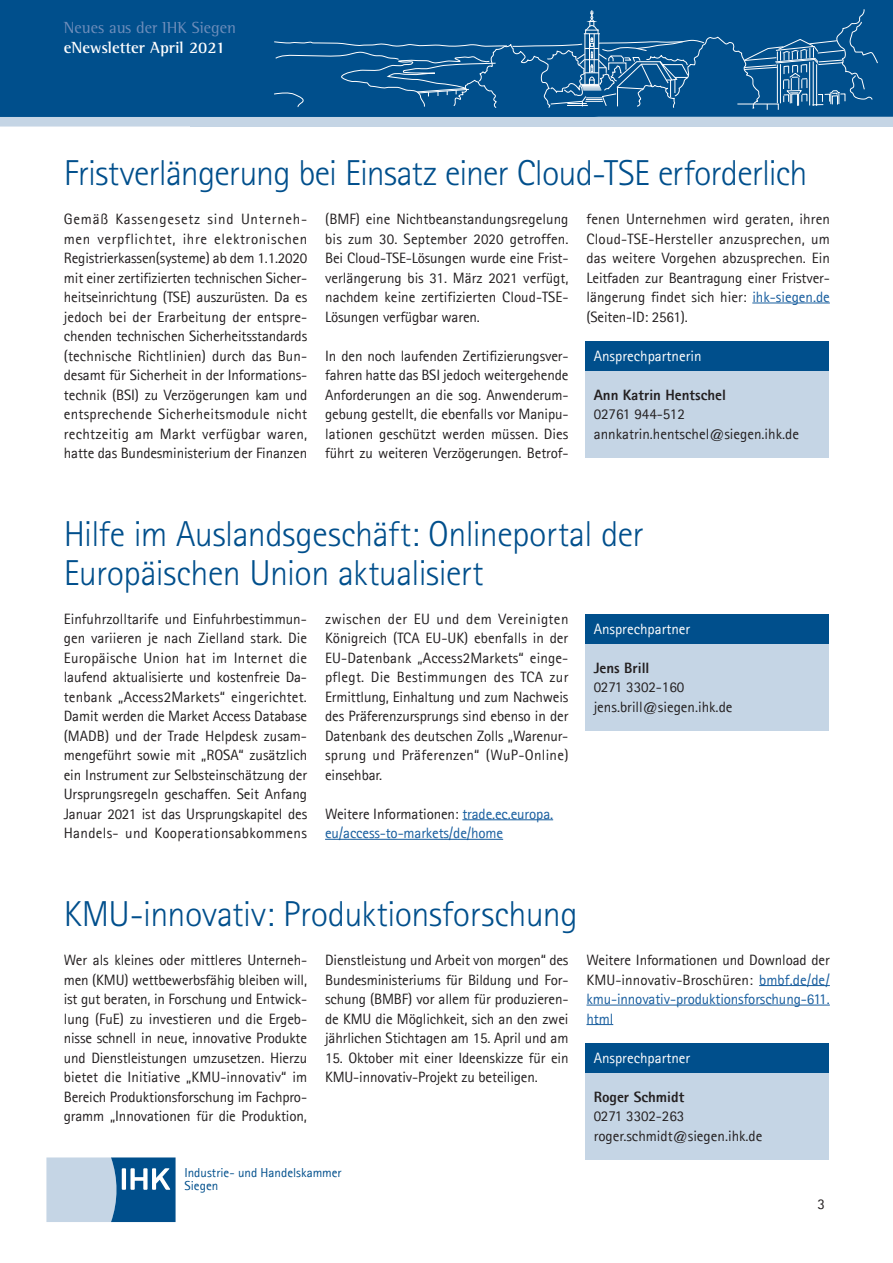
<style>
.page{position:relative;width:893px;height:1263px;background:#fff}
.page>*{position:absolute;margin:0;border:0;box-sizing:border-box;transform-origin:0 0}
.t1{font:225px "Rotis Semi Serif";color:#004f8c}
.H2_5{font:300 36px/39px "Rotis Sans Serif";letter-spacing:-.02em;color:#004f8c}
.t2{font:16.5px "Rotis Semi Serif";color:#6f8ebb}
.t3{font:700 16.5px "Rotis Semi Serif";color:#fff}
.Fließtext{font:15px/19.5px "Agfa Rotis Sans Serif";letter-spacing:-.01em;color:#231f20;text-align:justify}
.Fließtext-2{font:15px/19.5px "Agfa Rotis Sans Serif";letter-spacing:-.01em;color:#175d9e}
.Fließtext-3{font:15px "Agfa Rotis Sans Serif";color:#fff}
.Fließtext-4{font:700 15px "Agfa Rotis Sans Serif";color:#231f20}
.t4{font:13.05px/13.4px "Agfa Rotis Sans Serif";color:#004f8c}
.s1{color:#175d9e}
.s2{color:#231f20}
</style>
<div class="page">
<div style="left:0;top:117px;width:893px;height:10px;background:#c5d5e5"></div>
<div style="left:0;top:0;width:893px;height:117px;background:#004f8c"></div>
<svg style="left:46px;top:1157px;width:130px;height:65px;background:#79a1c2"></svg>
<svg style="left:274px;top:9px;width:604px;height:103px;background:#125b94"></svg>
<hr style="left:752px;top:303px;width:78px;height:1px;background:#175d9e">
<div style="left:585px;top:371px;width:244px;height:87px;background:#c5d5e5"></div>
<div style="left:585px;top:341px;width:244px;height:29px;background:#004f8c"></div>
<hr style="left:462px;top:819px;width:91px;height:1px;background:#175d9e">
<hr style="left:325px;top:839px;width:178px;height:1px;background:#175d9e">
<div style="left:585px;top:643px;width:244px;height:88px;background:#c5d5e5"></div>
<div style="left:585px;top:614px;width:244px;height:29px;background:#004f8c"></div>
<hr style="left:759px;top:985px;width:71px;height:1px;background:#175d9e">
<hr style="left:586px;top:1005px;width:244px;height:1px;background:#175d9e">
<svg style="left:586px;top:1024px;width:27px;height:1px"></svg>
<div style="left:585px;top:1072px;width:244px;height:88px;background:#c5d5e5"></div>
<div style="left:585px;top:1043px;width:244px;height:29px;background:#004f8c"></div>
<p class="t2" style="left:64px;top:18px;width:174px">Neues aus der IHK Siegen</p>
<p class="t3" style="left:64px;top:37px;width:163px">eNewsletter April 2021</p>
<h1 class="t1" style="left:-8px;top:-22px;width:914px">Berufsbild</h1>
<p class="H2_5" style="left:64px;top:153px;width:745px">Fristverlängerung bei Einsatz einer Cloud-TSE erforderlich</p>
<p class="Fließtext" style="left:64px;top:209px;width:245px">Gemäß Kassengesetz sind Unterneh&shy;men verpflichtet, ihre elektronischen Registrierkassen(systeme) ab dem 1.1.2020 mit einer zertifizierten technischen Sicher&shy;heitseinrichtung (TSE) auszurüsten. Da es jedoch bei der Erarbeitung der entspre&shy;chenden technischen Sicherheitsstandards (technische Richtlinien) durch das Bun&shy;desamt für Sicherheit in der Informations&shy;technik (BSI) zu Verzögerungen kam und entsprechende Sicherheitsmodule nicht rechtzeitig am Markt verfügbar waren, hatte das Bundesministerium der Finanzen</p>
<p class="Fließtext" style="left:325px;top:209px;width:245px">(BMF) eine Nichtbeanstandungsregelung bis zum 30. September 2020 getroffen.<br>Bei Cloud-TSE-Lösungen wurde eine Frist&shy;verlängerung bis 31. März 2021 verfügt, nachdem keine zertifizierten Cloud-TSE-Lösungen verfügbar waren.</p>
<p class="Fließtext" style="left:586px;top:209px;width:245px">fenen Unternehmen wird geraten, ihren Cloud-TSE-Hersteller anzusprechen, um das weitere Vorgehen abzusprechen. Ein Leitfaden zur Beantragung einer Fristver&shy;längerung findet sich hier: <span class="s1">ihk-siegen.de </span>(Seiten-ID: 2561).</p>
<p class="Fließtext" style="left:325px;top:346px;width:245px">In den noch laufenden Zertifizierungsver&shy;fahren hatte das BSI jedoch weitergehende Anforderungen an die sog. Anwenderum&shy;gebung gestellt, die ebenfalls vor Manipu&shy;lationen geschützt werden müssen. Dies führt zu weiteren Verzögerungen. Betrof-</p>
<p class="Fließtext-3" style="left:594px;top:347px;width:109px">Ansprechpartnerin</p>
<p class="Fließtext-4" style="left:594px;top:385px;width:134px">Ann Katrin Hentschel</p>
<p class="Fließtext" style="left:594px;top:404px;width:93px">02761 944-512</p>
<p class="Fließtext" style="left:594px;top:424px;width:207px">annkatrin.hentschel@siegen.ihk.de</p>
<p class="H2_5" style="left:64px;top:514px;width:582px">Hilfe im Auslandsgeschäft: Onlineportal der<br>Europäischen Union aktualisiert</p>
<p class="Fließtext" style="left:64px;top:609px;width:245px">Einfuhrzolltarife und Einfuhrbestimmun&shy;gen variieren je nach Zielland stark. Die Europäische Union hat im Internet die laufend aktualisierte und kostenfreie Da&shy;tenbank „Access2Markets“ eingerichtet.<br>Damit werden die Market Access Database (MADB) und der Trade Helpdesk zusam&shy;mengeführt sowie mit „ROSA“ zusätzlich ein Instrument zur Selbsteinschätzung der Ursprungsregeln geschaffen. Seit Anfang Januar 2021 ist das Ursprungskapitel des Handels- und Kooperationsabkommens</p>
<p class="Fließtext" style="left:325px;top:609px;width:245px">zwischen der EU und dem Vereinigten Königreich (TCA EU-UK) ebenfalls in der EU-Datenbank „Access2Markets“ einge&shy;pflegt. Die Bestimmungen des TCA zur Ermittlung, Einhaltung und zum Nachweis des Präferenzursprungs sind ebenso in der Datenbank des deutschen Zolls „Warenur&shy;sprung und Präferenzen“ (WuP-Online) einsehbar.</p>
<p class="Fließtext-3" style="left:594px;top:620px;width:98px">Ansprechpartner</p>
<p class="Fließtext-4" style="left:594px;top:658px;width:57px">Jens Brill</p>
<p class="Fließtext" style="left:594px;top:677px;width:92px">0271 3302-160</p>
<p class="Fließtext" style="left:594px;top:697px;width:140px">jens.brill@siegen.ihk.de</p>
<p class="Fließtext-2" style="left:325px;top:804px;width:230px"><span class="s2">Weitere Informationen:</span> trade.ec.europa. eu/access-to-markets/de/home</p>
<p class="H2_5" style="left:64px;top:894px;width:516px">KMU-innovativ: Produktionsforschung</p>
<p class="Fließtext" style="left:64px;top:950px;width:245px">Wer als kleines oder mittleres Unterneh&shy;men (KMU) wettbewerbsfähig bleiben will, ist gut beraten, in Forschung und Entwick&shy;lung (FuE) zu investieren und die Ergeb&shy;nisse schnell in neue, innovative Produkte und Dienstleistungen umzusetzen. Hierzu bietet die Initiative „KMU-innovativ“ im Bereich Produktionsforschung im Fachpro&shy;gramm „Innovationen für die Produktion,</p>
<p class="Fließtext" style="left:325px;top:950px;width:245px">Dienstleistung und Arbeit von morgen“ des Bundesministeriums für Bildung und For&shy;schung (BMBF) vor allem für produzieren&shy;de KMU die Möglichkeit, sich an den zwei jährlichen Stichtagen am 15. April und am</p>
<p class="Fließtext" style="left:325px;top:1048px;width:245px">15. Oktober mit einer Ideenskizze für ein<br>KMU-innovativ-Projekt zu beteiligen.</p>
<p class="t4" style="left:184px;top:1165px;width:159px">Industrie- und Handelskammer<br>Siegen</p>
<p class="Fließtext" style="left:586px;top:950px;width:245px">Weitere Informationen und Download der KMU-innovativ-Broschüren: <span class="s1">bmbf.de/de/ kmu-innovativ-produktionsforschung-611. html</span></p>
<p class="Fließtext-3" style="left:594px;top:1049px;width:98px">Ansprechpartner</p>
<p class="Fließtext-4" style="left:594px;top:1087px;width:92px">Roger Schmidt</p>
<p class="Fließtext" style="left:594px;top:1106px;width:92px">0271 3302-263</p>
<p class="Fließtext" style="left:594px;top:1126px;width:170px">roger.schmidt@siegen.ihk.de</p>
<p class="Fließtext" style="left:817px;top:1194px;width:9px">3</p>
</div>
